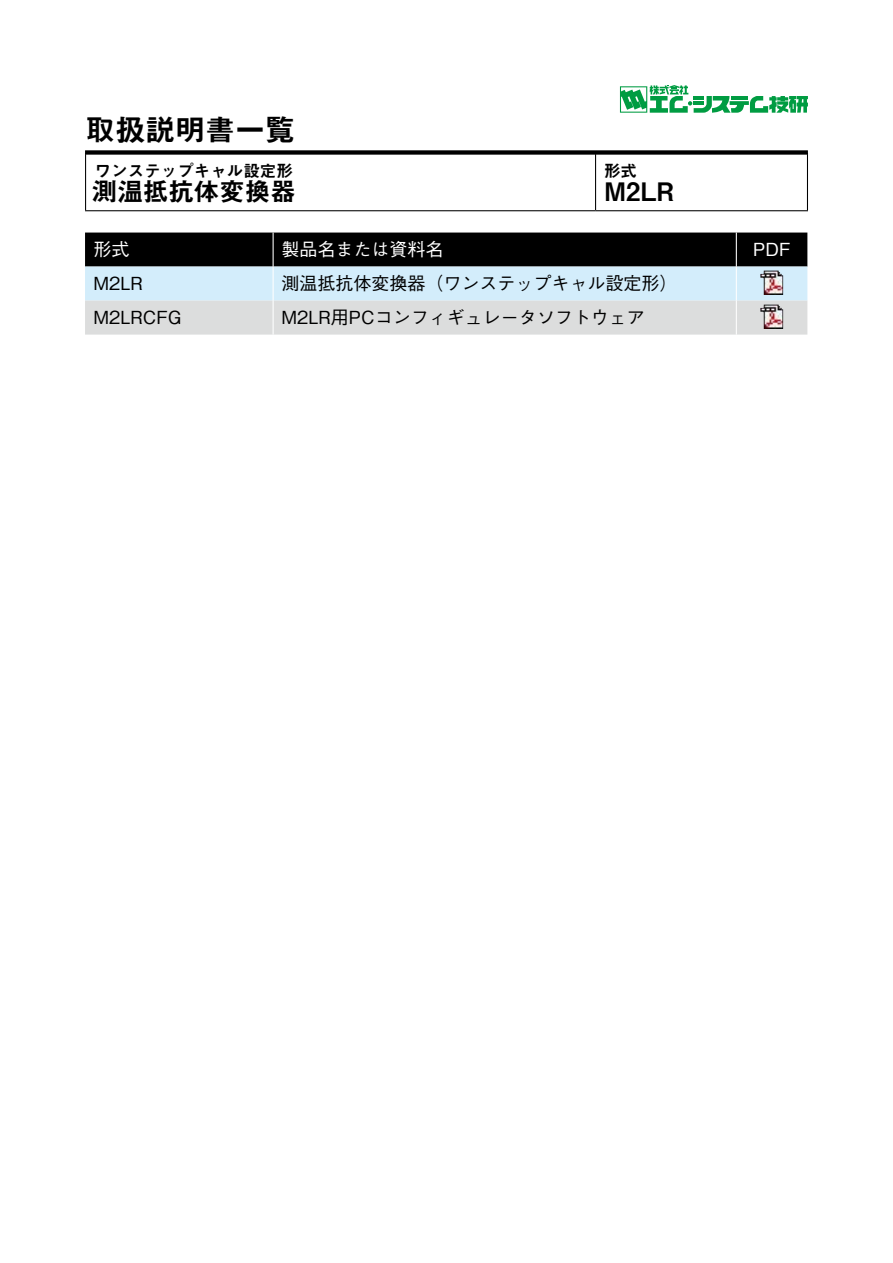
<style>
.page{position:relative;width:893px;height:1263px;background:#fff}
.page>*{position:absolute;margin:0;border:0;box-sizing:border-box;transform-origin:0 0}
.t1{font:30px "Midashi Go Pro MB31";color:#000}
.t2{font:25.5px "Midashi Go Pro MB31";color:#000}
.t3{font:500 18px "Gothic BBB Pro";color:#000}
.t4{font:500 18px "Gothic BBB Pro";color:#fff}
.t5{font:16.5px "Midashi Go Pro MB31";color:#000}
</style>
<div class="page">
<div style="left:85px;top:150px;width:723px;height:5px;background:#000"></div>
<svg style="left:620px;top:85px;width:188px;height:28px"></svg>
<hr style="left:595px;top:154px;width:1px;height:56px;background:#000">
<hr style="left:85px;top:154px;width:1px;height:56px;background:#000">
<hr style="left:807px;top:154px;width:1px;height:56px;background:#000">
<hr style="left:85px;top:210px;width:511px;height:1px;background:#000">
<hr style="left:596px;top:210px;width:212px;height:1px;background:#000">
<svg style="left:85px;top:233px;width:722px;height:102px;background:#90999d"></svg>
<hr style="left:273px;top:233px;width:1px;height:34px;background:#fff">
<hr style="left:736px;top:233px;width:1px;height:34px;background:#fff">
<hr style="left:273px;top:267px;width:1px;height:34px;background:#fff">
<hr style="left:736px;top:267px;width:1px;height:34px;background:#fff">
<hr style="left:273px;top:301px;width:1px;height:34px;background:#fff">
<hr style="left:736px;top:301px;width:1px;height:34px;background:#fff">
<img style="left:761px;top:271px;width:22px;height:24px">
<img style="left:761px;top:305px;width:22px;height:24px">
<h1 class="t1" style="left:85px;top:106px;width:211px">取扱説明書一覧</h1>
<p class="t5" style="left:95px;top:157px;width:199px">ワンステップキャル設定形</p>
<h2 class="t2" style="left:92px;top:171px;width:205px">測温抵抗体変換器</h2>
<p class="t4" style="left:94px;top:235px;width:37px">形式</p>
<p class="t4" style="left:282px;top:235px;width:163px">製品名または資料名</p>
<p class="t5" style="left:604px;top:157px;width:34px">形式</p>
<h2 class="t2" style="left:604px;top:171px;width:71px">M2LR</h2>
<p class="t3" style="left:94px;top:269px;width:51px">M2LR</p>
<p class="t3" style="left:94px;top:303px;width:90px">M2LRCFG</p>
<p class="t3" style="left:282px;top:269px;width:397px">測温抵抗体変換器（ワンステップキャル設定形(</p>
<p class="t3" style="left:282px;top:303px;width:365px">M2LR用PCコンフィギュレータソフトウェア</p>
<p class="t4" style="left:753px;top:235px;width:39px">PDF</p>
</div>
